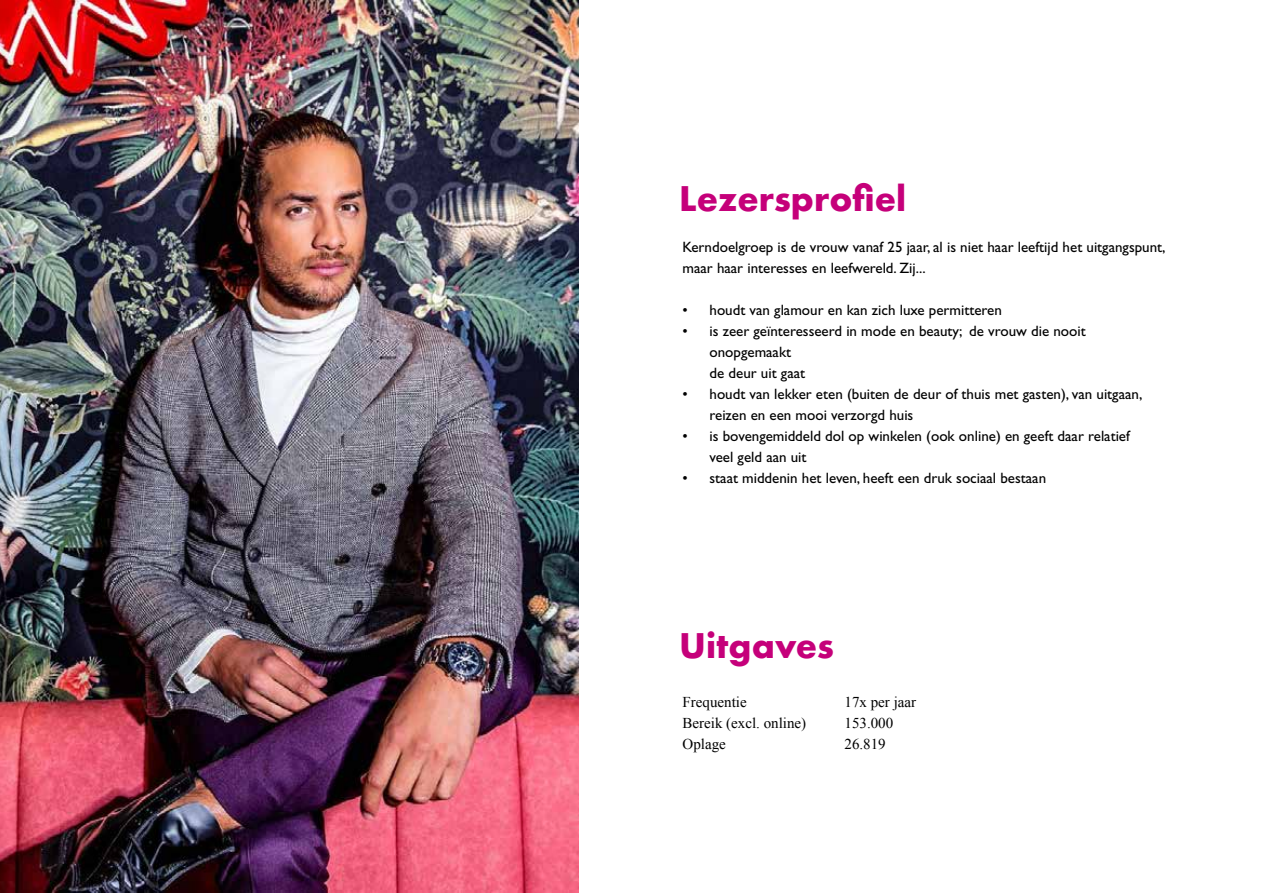
<style>
.page{position:relative;width:1263px;height:893px;background:#fff}
.page>*{position:absolute;margin:0;border:0;box-sizing:border-box;transform-origin:0 0}
.t1{font:700 33px "Futura";color:#c5007a}
.t2{font:15px/21px "Gill Sans";color:#000}
.t3{font:15px "Times New Roman";color:#000}
</style>
<div class="page">
<img style="left:0;top:0;width:578px;height:893px">
<h1 class="t1" style="left:679px;top:175px;width:229px">Lezersprofiel</h1>
<p class="t2" style="left:682px;top:236px;width:484px">Kerndoelgroep is de vrouw vanaf 25 jaar, al is niet haar leeftijd het uitgangspunt, maar haar interesses en leefwereld. Zij...</p>
<p class="t2" style="left:682px;top:299px;width:321px">• houdt van glamour en kan zich luxe permitteren</p>
<p class="t2" style="left:709px;top:320px;width:378px;text-indent:-27px">• is zeer geïnteresseerd in mode en beauty; de vrouw die nooit onopgemaakt<br>de deur uit gaat</p>
<p class="t2" style="left:709px;top:383px;width:434px;text-indent:-27px">• houdt van lekker eten (buiten de deur of thuis met gasten), van uitgaan, reizen en een mooi verzorgd huis</p>
<p class="t2" style="left:709px;top:425px;width:422px;text-indent:-27px">• is bovengemiddeld dol op winkelen (ook online) en geeft daar relatief veel geld aan uit</p>
<p class="t2" style="left:682px;top:467px;width:365px">• staat middenin het leven, heeft een druk sociaal bestaan</p>
<h1 class="t1" style="left:679px;top:621px;width:156px">Uitgaves</h1>
<p class="t3" style="left:682px;top:692px;width:66px">Frequentie</p>
<p class="t3" style="left:844px;top:692px;width:73px">17x per jaar</p>
<p class="t3" style="left:682px;top:713px;width:125px">Bereik (excl. online)</p>
<p class="t3" style="left:844px;top:713px;width:50px">153.000</p>
<p class="t3" style="left:682px;top:734px;width:45px">Oplage</p>
<p class="t3" style="left:844px;top:734px;width:43px">26.819</p>
</div>
